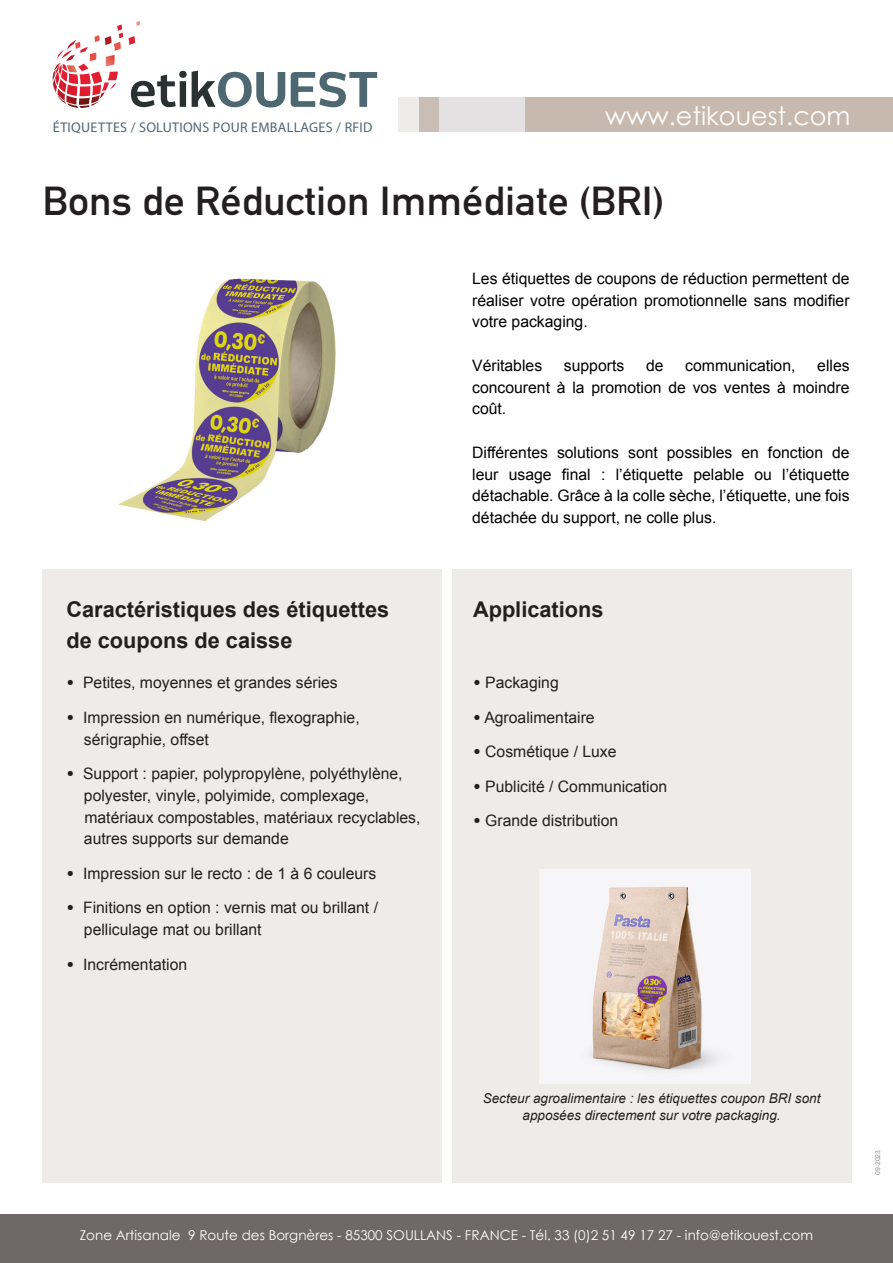
<style>
.page{position:relative;width:893px;height:1263px;background:#fff}
.page>*{position:absolute;margin:0;border:0;box-sizing:border-box;transform-origin:0 0}
.t1{font:700 39.9px "DIN Alternate";color:#231f20;scale:1.05 1}
.t2{font:25.5px "Century Gothic";color:#fff}
.t3{font:700 21.75px/31.5px "Arial";color:#231f20}
.t4{font:15.75px/21.8px "Arial";color:#231f20}
.t5{font:15.75px/21.8px "Arial";color:#000002;text-align:justify}
.t6{font:14.1px "New June";letter-spacing:.02em;color:#4e6872}
.t7{font:13.5px "Century Gothic";color:#fff}
.t8{font:italic 13.5px/16.5px "Arial";color:#231f20;text-align:center}
.t9{font:6.9px "Arial";color:#939598}
.s1{font-weight:900}
</style>
<div class="page">
<div style="left:525px;top:98px;width:368px;height:34px;background:#c8b9ae"></div>
<div style="left:399px;top:98px;width:20px;height:34px;background:#eeece9"></div>
<div style="left:438px;top:98px;width:87px;height:34px;background:#e3e1e2"></div>
<div style="left:419px;top:98px;width:19px;height:34px;background:#c9beb5"></div>
<svg style="left:291px;top:72px;width:86px;height:35px"></svg>
<svg style="left:53px;top:21px;width:232px;height:87px"></svg>
<div style="left:43px;top:569px;width:399px;height:614px;background:#eeece9"></div>
<div style="left:452px;top:569px;width:399px;height:614px;background:#eeece9"></div>
<div style="left:0;top:1214px;width:893px;height:49px;background:#706868"></div>
<img style="left:539px;top:869px;width:211px;height:213px">
<div style="left:533px;top:864px;width:224px;height:221px;border:2px solid #efedea"></div>
<img style="left:118px;top:278px;width:218px;height:243px">
<p class="t6" style="left:53px;top:118px;width:321px">ÉTIQUETTES / SOLUTIONS POUR EMBALLAGES / RFID</p>
<h2 class="t2" style="left:605px;top:100px;width:247px">www.etikouest.com</h2>
<h1 class="t1" style="left:43px;top:171px;width:594px">Bons de Réduction Immédiate (BRI)</h1>
<p class="t5" style="left:472px;top:268px;width:379px">Les étiquettes de coupons de réduction permettent de réaliser votre opération promotionnelle sans modifier votre packaging.</p>
<p class="t5" style="left:472px;top:355px;width:72px">Véritables</p>
<p class="t5" style="left:564px;top:355px;width:62px">supports</p>
<p class="t5" style="left:646px;top:355px;width:19px">de</p>
<p class="t5" style="left:685px;top:355px;width:112px">communication,</p>
<p class="t5" style="left:472px;top:355px;width:379px;text-indent:345px">elles concourent à la promotion de vos ventes à moindre coût.</p>
<p class="t5" style="left:472px;top:442px;width:379px">Différentes solutions sont possibles en fonction de leur usage final : l’étiquette pelable ou l’étiquette détachable. Grâce à la colle sèche, l’étiquette, une fois détachée du support, ne colle plus.</p>
<h3 class="t3" style="left:66px;top:594px;width:324px">Caractéristiques des étiquettes de coupons de caisse</h3>
<h3 class="t3" style="left:473px;top:594px;width:132px">Applications</h3>
<p class="t4" style="left:66px;top:672px;width:273px"><span class="s1">•</span> Petites, moyennes et grandes séries</p>
<p class="t4" style="left:84px;top:707px;width:277px;text-indent:-18px"><span class="s1">•</span> Impression en numérique, flexographie, sérigraphie, offset</p>
<p class="t4" style="left:84px;top:763px;width:338px;text-indent:-18px"><span class="s1">•</span> Support : papier, polypropylène, polyéthylène, polyester, vinyle, polyimide, complexage, matériaux compostables, matériaux recyclables, autres supports sur demande</p>
<p class="t4" style="left:66px;top:863px;width:311px"><span class="s1">•</span> Impression sur le recto : de 1 à 6 couleurs</p>
<p class="t4" style="left:84px;top:897px;width:296px;text-indent:-18px"><span class="s1">•</span> Finitions en option : vernis mat ou brillant / pelliculage mat ou brillant</p>
<p class="t4" style="left:66px;top:953px;width:122px"><span class="s1">•</span> Incrémentation</p>
<p class="t4" style="left:473px;top:672px;width:87px"><span class="s1">•</span> Packaging</p>
<p class="t4" style="left:473px;top:707px;width:123px"><span class="s1">•</span> Agroalimentaire</p>
<p class="t4" style="left:473px;top:741px;width:145px"><span class="s1">•</span> Cosmétique / Luxe</p>
<p class="t4" style="left:473px;top:776px;width:196px"><span class="s1">•</span> Publicité / Communication</p>
<p class="t4" style="left:473px;top:810px;width:147px"><span class="s1">•</span> Grande distribution</p>
<p class="t8" style="left:483px;top:1090px;width:339px">Secteur agroalimentaire : les étiquettes coupon BRI sont apposées directement sur votre packaging.</p>
<p class="t7" style="left:80px;top:1227px;width:735px">Zone Artisanale 9 Route des Borgnères - 85300 SOULLANS - FRANCE - Tél. 33 (0)2 51 49 17 27 - info@etikouest.com</p>
<p class="t9" style="left:873px;top:1175px;width:27px;rotate:-90deg">09-2023</p>
</div>
